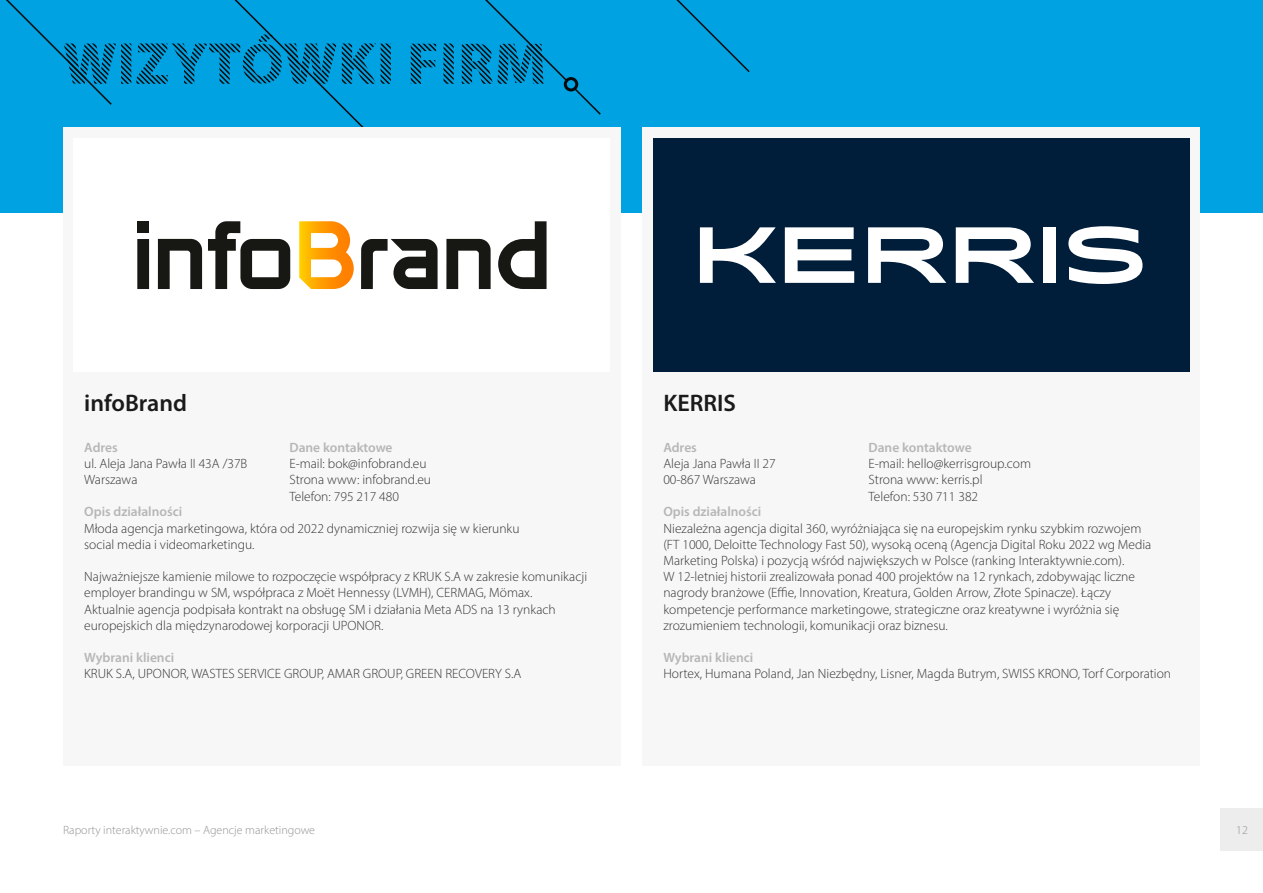
<style>
.page{position:relative;width:1263px;height:893px;background:#fff}
.page>*{position:absolute;margin:0;border:0;box-sizing:border-box;transform-origin:0 0}
.t1{font:600 24px "Myriad Pro";color:#1a1a1a}
.t2{font:300 13.5px/16.2px "Myriad Pro";color:#333}
.t3{font:600 13.5px "Myriad Pro";color:#b6b6b6}
.t4{font:300 12px "Myriad Pro";color:#929292}
</style>
<div class="page">
<div style="left:0;top:0;width:1263px;height:213px;background:#00a2e1"></div>
<svg style="left:63px;top:106px;width:329px;height:22px"></svg>
<svg style="left:676px;top:0;width:74px;height:73px"></svg>
<svg style="left:574px;top:87px;width:27px;height:28px"></svg>
<svg style="left:6px;top:0;width:537px;height:106px"></svg>
<div style="left:564px;top:77px;width:14px;height:14px;border:3px solid #08090a;border-radius:50%"></div>
<div style="left:63px;top:128px;width:558px;height:638px;background:#f7f7f7"></div>
<div style="left:642px;top:128px;width:558px;height:638px;background:#f7f7f7"></div>
<div style="left:1220px;top:809px;width:43px;height:42px;background:#ededed"></div>
<div style="left:653px;top:138px;width:536px;height:234px;background:#001e3a"></div>
<svg style="left:700px;top:227px;width:76px;height:56px"></svg>
<svg style="left:785px;top:227px;width:69px;height:56px"></svg>
<svg style="left:868px;top:227px;width:78px;height:56px"></svg>
<svg style="left:956px;top:227px;width:78px;height:56px"></svg>
<div style="left:1043px;top:227px;width:13px;height:56px;background:#fff"></div>
<svg style="left:1068px;top:226px;width:74px;height:58px"></svg>
<div style="left:74px;top:138px;width:536px;height:234px;background:#fff"></div>
<svg style="left:158px;top:239px;width:44px;height:50px"></svg>
<div style="left:137px;top:221px;width:12px;height:12px;background:#171714"></div>
<svg style="left:137px;top:239px;width:12px;height:50px"></svg>
<svg style="left:498px;top:221px;width:48px;height:68px"></svg>
<svg style="left:208px;top:221px;width:82px;height:68px"></svg>
<svg style="left:361px;top:239px;width:77px;height:50px"></svg>
<svg style="left:446px;top:239px;width:45px;height:50px"></svg>
<svg style="left:299px;top:221px;width:55px;height:68px"></svg>
<h1 class="t1" style="left:84px;top:388px;width:104px">infoBrand</h1>
<p class="t3" style="left:84px;top:438px;width:35px">Adres</p>
<p class="t2" style="left:84px;top:455px;width:165px">ul. Aleja Jana Pawła II 43A /37B<br>Warszawa</p>
<p class="t3" style="left:84px;top:503px;width:99px">Opis działalności</p>
<p class="t2" style="left:84px;top:520px;width:437px">Młoda agencja marketingowa, która od 2022 dynamiczniej rozwija się w kierunku social media i videomarketingu.</p>
<p class="t2" style="left:84px;top:568px;width:504px">Najważniejsze kamienie milowe to rozpoczęcie współpracy z KRUK S.A w zakresie komunikacji employer brandingu w SM, współpraca z Moët Hennessy (LVMH), CERMAG, Mömax.<br>Aktualnie agencja podpisała kontrakt na obsługę SM i działania Meta ADS na 13 rynkach europejskich dla międzynarodowej korporacji UPONOR.</p>
<p class="t3" style="left:84px;top:649px;width:91px">Wybrani klienci</p>
<p class="t2" style="left:84px;top:666px;width:438px">KRUK S.A, UPONOR, WASTES SERVICE GROUP, AMAR GROUP, GREEN RECOVERY S.A</p>
<p class="t3" style="left:289px;top:439px;width:105px">Dane kontaktowe</p>
<p class="t2" style="left:289px;top:456px;width:143px">E-mail: bok@infobrand.eu<br>Strona www: infobrand.eu<br>Telefon: 795 217 480</p>
<h1 class="t1" style="left:663px;top:388px;width:74px">KERRIS</h1>
<p class="t3" style="left:663px;top:438px;width:35px">Adres</p>
<p class="t2" style="left:663px;top:455px;width:114px">Aleja Jana Pawła II 27<br>00-867 Warszawa</p>
<p class="t3" style="left:663px;top:503px;width:99px">Opis działalności</p>
<p class="t2" style="left:663px;top:520px;width:489px">Niezależna agencja digital 360, wyróżniająca się na europejskim rynku szybkim rozwojem (FT 1000, Deloitte Technology Fast 50), wysoką oceną (Agencja Digital Roku 2022 wg Media Marketing Polska) i pozycją wśród największych w Polsce (ranking Interaktywnie.com).<br>W 12-letniej historii zrealizowała ponad 400 projektów na 12 rynkach, zdobywając liczne nagrody branżowe (Effie, Innovation, Kreatura, Golden Arrow, Złote Spinacze). Łączy kompetencje performance marketingowe, strategiczne oraz kreatywne i wyróżnia się zrozumieniem technologii, komunikacji oraz biznesu.</p>
<p class="t3" style="left:663px;top:649px;width:91px">Wybrani klienci</p>
<p class="t2" style="left:663px;top:666px;width:509px">Hortex, Humana Poland, Jan Niezbędny, Lisner, Magda Butrym, SWISS KRONO, Torf Corporation</p>
<p class="t3" style="left:868px;top:439px;width:105px">Dane kontaktowe</p>
<p class="t2" style="left:868px;top:456px;width:164px">E-mail: hello@kerrisgroup.com<br>Strona www: kerris.pl<br>Telefon: 530 711 382</p>
<p class="t4" style="left:63px;top:823px;width:254px">Raporty interaktywnie.com – Agencje marketingowe</p>
<p class="t4" style="left:1236px;top:823px;width:13px">12</p>
</div>
